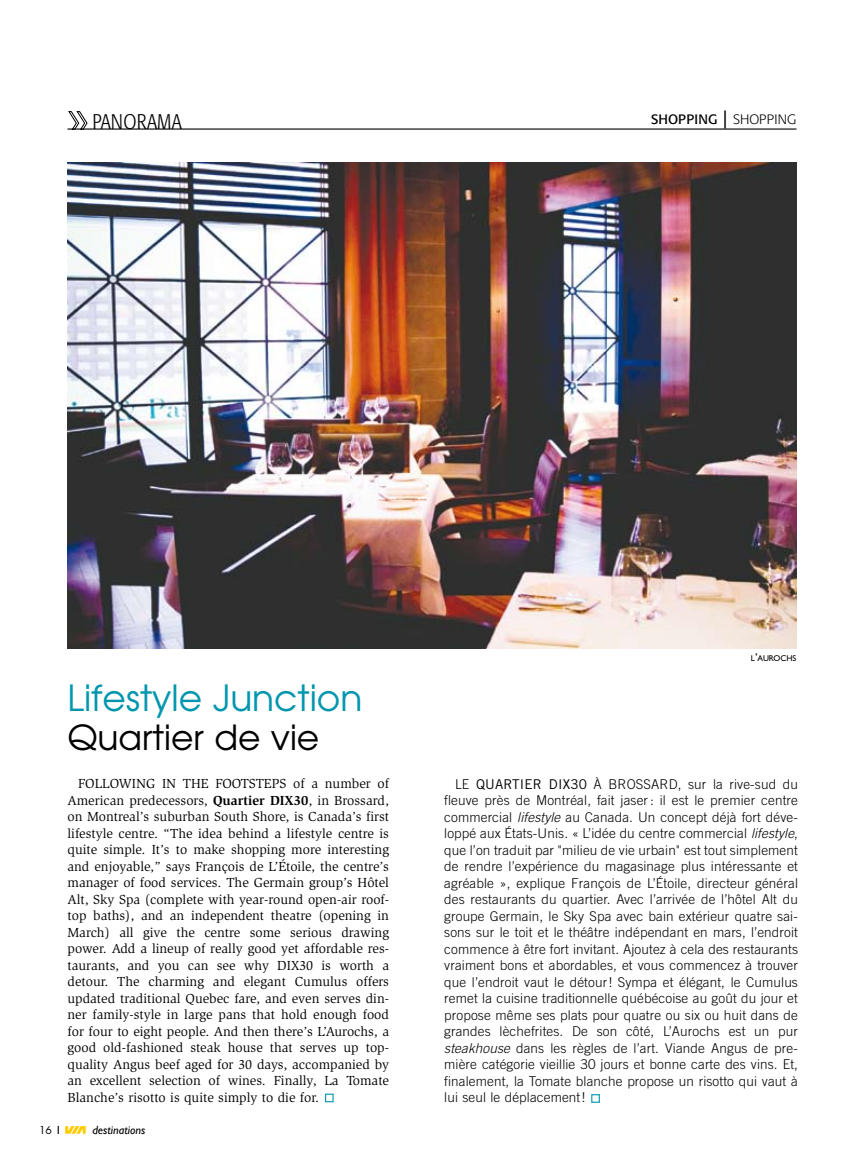
<style>
.page{position:relative;width:864px;height:1161px;background:#fff}
.page>*{position:absolute;margin:0;border:0;box-sizing:border-box;transform-origin:0 0}
.t1{font:36px "Avant Garde";color:#0096ae}
.t2{font:34.5px "Avant Garde";color:#000}
.t3{font:300 condensed 21px "Formata";color:#000}
.t4{font:300 13.5px/16.5px "Trade Gothic";letter-spacing:.01em;color:#000;text-align:justify}
.t5{font:13.5px/16.5px "Slimbach";color:#000;text-align:justify}
.t6{font:13.5px "Formata";color:#000}
.t7{font:italic 12px "Gill Sans";color:#000}
.t8{font:10.5px "Futura";color:#000}
.t9{font:8.4px "Gill Sans";color:#000}
.s1{font-size:18px}
.s2{font-weight:300}
.s3{font-size:11.25px}
.s4{font-weight:700}
.s5{font-weight:400}
.s6{font-style:italic}
</style>
<div class="page">
<svg style="left:65px;top:1126px;width:21px;height:8px"></svg>
<hr style="left:68px;top:128px;width:729px;height:2px;background:#000">
<svg style="left:69px;top:111px;width:18px;height:19px"></svg>
<div style="left:325px;top:1094px;width:9px;height:8px;border:1px solid #0096ae"></div>
<div style="left:591px;top:1094px;width:9px;height:9px;border:1px solid #0096ae"></div>
<img style="left:68px;top:162px;width:729px;height:486px">
<h3 class="t3" style="left:93px;top:110px;width:91px">PANORAMA</h3>
<p class="t6" style="left:651px;top:111px;width:147px">SHOPPING <span class="s1">|</span> <span class="s2">SHOPPING</span></p>
<h1 class="t1" style="left:68px;top:675px;width:297px">Lifestyle Junction</h1>
<h2 class="t2" style="left:68px;top:716px;width:253px">Quartier de vie</h2>
<p class="t9" style="left:751px;top:654px;width:47px">L<span class="s3">’</span>AUROCHS</p>
<p class="t5" style="left:68px;top:776px;width:323px;text-indent:173px">tsteps of a number of American predecessors, <span class="s4">Quartier DIX30</span>, in Brossard, on Montreal’s suburban South Shore, is Canada’s first lifestyle centre. “The idea behind a lifestyle centre is quite simple. It’s to make shopping more interesting and enjoyable,” says François de L’Étoile, the centre’s manager of food services. The Germain group’s Hôtel Alt, Sky Spa (complete with year-round open-air roof&shy;top baths), and an independent theatre (opening in March) all give the centre some serious drawing power. Add a lineup of really good yet affordable res&shy;taurants, and you can see why DIX30 is worth a detour. The charming and elegant Cumulus offers updated traditional Quebec fare, and even serves din&shy;ner family-style in large pans that hold enough food for four to eight people. And then there’s L’Aurochs, a good old-fashioned steak house that serves up top&shy;quality Angus beef aged for 30 days, accompanied by an excellent selection of wines. Finally, La Tomate Blanche’s risotto is quite simply to die for.</p>
<p class="t4" style="left:444px;top:776px;width:355px;text-indent:11px">Le <span class="s5">QUARTIER DIX30</span> à Brossard, sur la rive-sud du fleuve près de Montréal, fait jaser: il est le premier centre commercial <span class="s6">lifestyle</span> au Canada. U n concept déjà fort déve&shy;loppé aux États-U nis. « L’idée du centre commercial <span class="s6">lifestyle</span>, que l’on traduit par "milieu de vie urbain" est tout simplement de rendre l’expérience du magasinage plus intéressante et agréable », explique François de L’Étoile, directeur général des restaurants du quartier. Avec l’arrivée de l’hôtel Alt du groupe Germain, le Sky Spa avec bain extérieur quatre sai&shy;sons sur le toit et le théâtre indépendant en mars, l’endroit commence à être fort invitant. Ajoutez à cela des restaurants vraiment bons et abordables, et vous commencez à trouver que l’endroit vaut le détour! Sympa et élégant, le Cumulus remet la cuisine traditionnelle québécoise au goût du jour et propose même ses plats pour quatre ou six ou huit dans de grandes lèchefrites. De son côté, L’Aurochs est un pur <span class="s6">steakhouse</span> dans les règles de l’art. Viande Angus de pre&shy;mière catégorie vieillie 30 jours et bonne carte des vins. Et, finalement, la Tomate blanche propose un risotto qui vaut à lui seul le déplacement !</p>
<p class="t5" style="left:78px;top:776px;width:41px">Followi</p>
<p class="t5" style="left:136px;top:776px;width:89px">ng in the foo</p>
<p class="t8" style="left:39px;top:1123px;width:14px">16</p>
<p class="t7" style="left:92px;top:1123px;width:54px">destinations</p>
</div>
